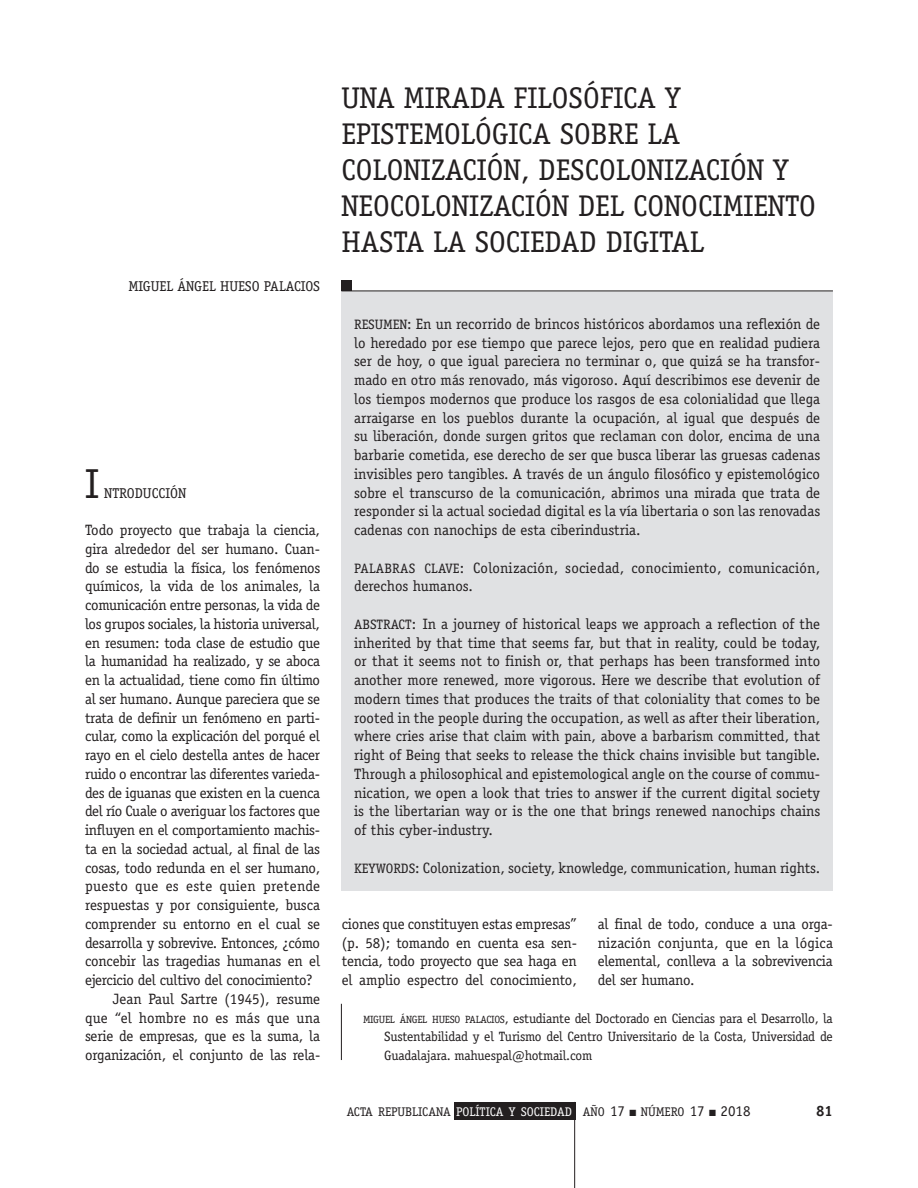
<style>
.page{position:relative;width:918px;height:1188px;background:#fff}
.page>*{position:absolute;margin:0;border:0;box-sizing:border-box;transform-origin:0 0}
.t1{font:42px "Officina Serif";color:#231f20}
.t2{font:30px/36px "Officina Serif";color:#231f20}
.t3{font:15px/18.8px "Officina Serif";letter-spacing:-.02em;color:#231f20;text-align:justify}
.t4{font:15px/18.8px "Officina Serif";letter-spacing:.01em;color:#231f20}
.t5{font:15px "Officina Serif";color:#231f20}
.t6{font:15px "Officina Serif";letter-spacing:.02em;color:#231f20}
.t7{font:700 15px "Officina Serif";color:#231f20}
.t8{font:14.25px "Officina Serif";color:#231f20}
.t9{font:13.5px/18.8px "Officina Serif";letter-spacing:-.015em;color:#231f20;text-align:justify}
.t10{font:12.6px "Officina Serif";color:#231f20}
.s1{font-size:13.65px}
.s2{font-style:inherit}
.s3{font-size:10.5px}
.s4{color:#fff}
.s5{font-size:15px}
</style>
<div class="page">
<div style="left:454px;top:1102px;width:121px;height:18px;background:#231f20"></div>
<hr style="left:574px;top:1102px;width:1px;height:86px;background:#231f20">
<div style="left:341px;top:291px;width:492px;height:600px;background:#e0e1e3"></div>
<hr style="left:341px;top:291px;width:492px;height:1px;background:#231f20">
<div style="left:341px;top:281px;width:11px;height:10px;background:#231f20"></div>
<hr style="left:341px;top:1004px;width:1px;height:56px;background:#231f20">
<p class="t8" style="left:128px;top:278px;width:193px">MIGUEL ÁNGEL HUESO PALACIOS</p>
<h1 class="t1" style="left:85px;top:459px;width:15px">I</h1>
<p class="t3" style="left:85px;top:521px;width:236px">Todo proyecto que trabaja la ciencia,</p>
<p class="t3" style="left:85px;top:539px;width:236px">gira alrededor del ser humano. Cuan-</p>
<p class="t3" style="left:85px;top:558px;width:237px">do se estudia la física, los fenómenos</p>
<p class="t3" style="left:85px;top:577px;width:237px">químicos, la vida de los animales, la</p>
<p class="t3" style="left:85px;top:596px;width:237px">comunicación entre personas, la vida de</p>
<p class="t3" style="left:85px;top:614px;width:237px">los grupos sociales, la historia universal,</p>
<p class="t3" style="left:85px;top:633px;width:237px">en resumen: toda clase de estudio que</p>
<p class="t3" style="left:85px;top:652px;width:237px">la humanidad ha realizado, y se aboca</p>
<p class="t3" style="left:85px;top:671px;width:237px">en la actualidad, tiene como fin último</p>
<p class="t3" style="left:85px;top:689px;width:237px">al ser humano. Aunque pareciera que se</p>
<p class="t3" style="left:85px;top:708px;width:237px">trata de definir un fenómeno en parti-</p>
<p class="t3" style="left:85px;top:727px;width:237px">cular, como la explicación del porqué el</p>
<p class="t3" style="left:85px;top:746px;width:237px">rayo en el cielo destella antes de hacer</p>
<p class="t3" style="left:85px;top:764px;width:237px">ruido o encontrar las diferentes varieda-</p>
<p class="t3" style="left:85px;top:783px;width:237px">des de iguanas que existen en la cuenca</p>
<p class="t3" style="left:85px;top:802px;width:237px">del río Cuale o averiguar los factores que</p>
<p class="t3" style="left:85px;top:821px;width:237px">influyen en el comportamiento machis-</p>
<p class="t3" style="left:85px;top:839px;width:237px">ta en la sociedad actual, al final de las</p>
<p class="t3" style="left:85px;top:858px;width:237px">cosas, todo redunda en el ser humano,</p>
<p class="t6" style="left:85px;top:877px;width:237px">puesto que es este quien pretende</p>
<p class="t3" style="left:85px;top:896px;width:236px">respuestas y por consiguiente, busca</p>
<p class="t3" style="left:85px;top:914px;width:237px">comprender su entorno en el cual se</p>
<p class="t3" style="left:85px;top:933px;width:237px">desarrolla y sobrevive. Entonces, ¿cómo</p>
<p class="t3" style="left:85px;top:952px;width:237px">concebir las tragedias humanas en el</p>
<p class="t3" style="left:85px;top:971px;width:229px">ejercicio del cultivo del conocimiento?</p>
<p class="t5" style="left:113px;top:990px;width:209px">Jean Paul Sartre (1945), resume</p>
<p class="t4" style="left:85px;top:1008px;width:237px">que “el hombre no es más que una</p>
<p class="t3" style="left:85px;top:1027px;width:237px">serie de empresas, que es la suma, la</p>
<p class="t3" style="left:85px;top:1046px;width:237px">organización, el conjunto de las rela-</p>
<p class="t8" style="left:104px;top:484px;width:84px">NTRODUCCIÓN</p>
<h2 class="t2" style="left:341px;top:79px;width:476px">UNA MIRADA FILOSÓFICA Y<br>EPISTEMOLÓGICA SOBRE LA<br>COLONIZACIÓN, DESCOLONIZACIÓN Y<br>NEOCOLONIZACIÓN DEL CONOCIMIENTO<br>HASTA LA SOCIEDAD DIGITAL</h2>
<p class="t3" style="left:354px;top:314px;width:468px"><span class="s1">RESUMEN</span><span class="s2">:</span> En un recorrido de brincos históricos abordamos una reflexión de lo heredado por ese tiempo que parece lejos, pero que en realidad pudiera ser de hoy, o que igual pareciera no terminar o, que quizá se ha transfor&shy;mado en otro más renovado, más vigoroso. Aquí describimos ese devenir de los tiempos modernos que produce los rasgos de esa colonialidad que llega arraigarse en los pueblos durante la ocupación, al igual que después de su liberación, donde surgen gritos que reclaman con dolor, encima de una barbarie cometida, ese derecho de ser que busca liberar las gruesas cadenas invisibles pero tangibles. A través de un ángulo filosófico y epistemológico sobre el transcurso de la comunicación, abrimos una mirada que trata de responder si la actual sociedad digital es la vía libertaria o son las renovadas cadenas con nanochips de esta ciberindustria.</p>
<p class="t4" style="left:354px;top:558px;width:468px"><span class="s1">PALABRAS CLAVE</span><span class="s2">:</span> Colonización, sociedad, conocimiento, comunicación, derechos humanos.</p>
<p class="t3" style="left:354px;top:614px;width:468px"><span class="s1">ABSTRACT</span><span class="s2">:</span> In a journey of historical leaps we approach a reflection of the inherited by that time that seems far, but that in reality, could be today, or that it seems not to finish or, that perhaps has been transformed into another more renewed, more vigorous. Here we describe that evolution of modern times that produces the traits of that coloniality that comes to be rooted in the people during the occupation, as well as after their liberation, where cries arise that claim with pain, above a barbarism committed, that right of Being that seeks to release the thick chains invisible but tangible.<br>Through a philosophical and epistemological angle on the course of commu&shy;nication, we open a look that tries to answer if the current digital society is the libertarian way or is the one that brings renewed nanochips chains of this cyber-industry.</p>
<p class="t5" style="left:354px;top:859px;width:468px"><span class="s1">KEYWORDS</span>: Colonization, society, knowledge, communication, human rights.</p>
<p class="t3" style="left:342px;top:914px;width:237px">ciones que constituyen estas empresas” (p. 58); tomando en cuenta esa sen&shy;tencia, todo proyecto que sea haga en el amplio espectro del conocimiento,</p>
<p class="t3" style="left:598px;top:914px;width:237px">al final de todo, conduce a una orga&shy;nización conjunta, que en la lógica elemental, conlleva a la sobrevivencia del ser humano.</p>
<p class="t9" style="left:384px;top:1009px;width:450px;text-indent:-21px"><span class="s3">MIGUEL ÁNGEL HUESO PALACIOS</span>, estudiante del Doctorado en Ciencias para el Desarrollo, la Sustentabilidad y el Turismo del Centro Universitario de la Costa, Universidad de Guadalajara. mahuespal@hotmail.com</p>
<p class="t10" style="left:347px;top:1105px;width:405px">ACTA REPUBLICANA <span class="s4">POLÍTICA Y SOCIEDAD</span> AÑO <span class="s5">17</span> ■ NÚMERO <span class="s5">17</span> ■ <span class="s5">2018</span></p>
<p class="t7" style="left:816px;top:1102px;width:18px">81</p>
</div>
